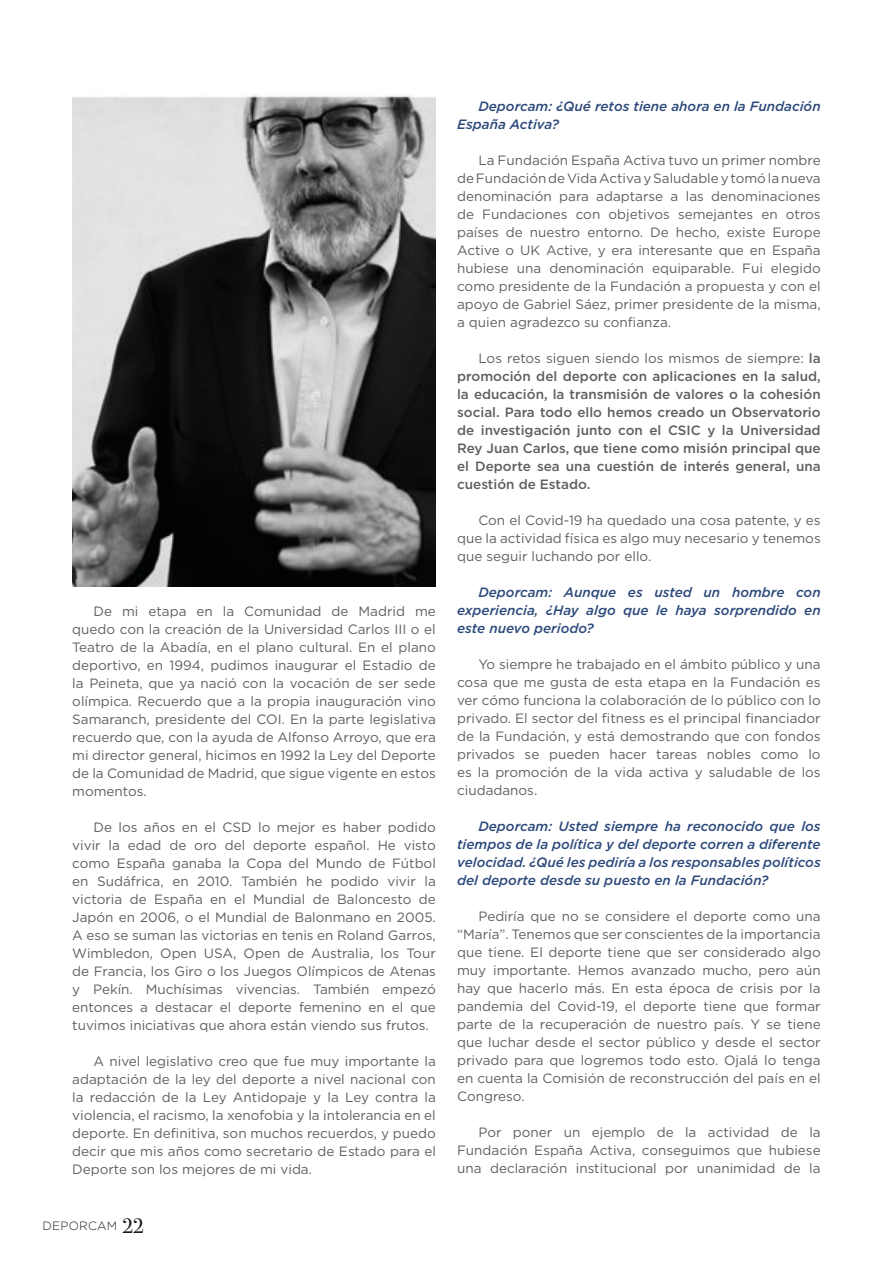
<style>
.page{position:relative;width:893px;height:1263px;background:#fff}
.page>*{position:absolute;margin:0;border:0;box-sizing:border-box;transform-origin:0 0}
.t1{font:13.5px/18px "Gotham";color:#5f5f5e;text-align:justify}
.t2{font:500 13.5px/18px "Gotham";color:#5f5f5e;text-align:justify}
.t3{font:italic 500 13.5px/18px "Gotham";color:#2c497b;text-align:justify}
.t4{font:300 12px "Gotham";letter-spacing:.02em;color:#1d1d1b}
.s1{font-family:"Bodoni Svty Two ITCTT";font-weight:400;font-size:21px}
.s2{font-weight:400}
</style>
<div class="page">
<img style="left:72px;top:94px;width:364px;height:493px">
<p class="t1" style="left:72px;top:601px;width:365px;text-indent:21px">De mi etapa en la Comunidad de Madrid me quedo con la creación de la Universidad Carlos III o el Teatro de la Abadía, en el plano cultural. En el plano deportivo, en 1994, pudimos inaugurar el Estadio de la Peineta, que ya nació con la vocación de ser sede olímpica. Recuerdo que a la propia inauguración vino Samaranch, presidente del COI. En la parte legislativa recuerdo que, con la ayuda de Alfonso Arroyo, que era mi director general, hicimos en 1992 la Ley del Deporte de la Comunidad de Madrid, que sigue vigente en estos momentos.</p>
<p class="t1" style="left:72px;top:817px;width:365px;text-indent:21px">De los años en el CSD lo mejor es haber podido vivir la edad de oro del deporte español. He visto como España ganaba la Copa del Mundo de Fútbol en Sudáfrica, en 2010. También he podido vivir la victoria de España en el Mundial de Baloncesto de Japón en 2006, o el Mundial de Balonmano en 2005.<br>A eso se suman las victorias en tenis en Roland Garros, Wimbledon, Open USA, Open de Australia, los Tour de Francia, los Giro o los Juegos Olímpicos de Atenas y Pekín. Muchísimas vivencias. También empezó entonces a destacar el deporte femenino en el que tuvimos iniciativas que ahora están viendo sus frutos.</p>
<p class="t1" style="left:72px;top:1051px;width:365px;text-indent:21px">A nivel legislativo creo que fue muy importante la adaptación de la ley del deporte a nivel nacional con la redacción de la Ley Antidopaje y la Ley contra la violencia, el racismo, la xenofobia y la intolerancia en el deporte. En definitiva, son muchos recuerdos, y puedo decir que mis años como secretario de Estado para el Deporte son los mejores de mi vida.</p>
<p class="t4" style="left:43px;top:1218px;width:103px">DEPORCAM <span class="s1">22</span></p>
<p class="t3" style="left:457px;top:97px;width:365px;text-indent:21px">Deporcam: ¿Qué retos tiene ahora en la Fundación<br>España Activa?</p>
<p class="t1" style="left:457px;top:151px;width:365px;text-indent:21px">La Fundación España Activa tuvo un primer nombre de Fundación de Vida Activa y Saludable y tomó la nueva denominación para adaptarse a las denominaciones de Fundaciones con objetivos semejantes en otros países de nuestro entorno. De hecho, existe Europe Active o UK Active, y era interesante que en España hubiese una denominación equiparable. Fui elegido como presidente de la Fundación a propuesta y con el apoyo de Gabriel Sáez, primer presidente de la misma, a quien agradezco su confianza.</p>
<p class="t2" style="left:457px;top:349px;width:365px;text-indent:21px"><span class="s2">Los retos siguen siendo los mismos de siempre:</span> la promoción del deporte con aplicaciones en la salud, la educación, la transmisión de valores o la cohesión social. Para todo ello hemos creado un Observatorio de investigación junto con el CSIC y la Universidad Rey Juan Carlos, que tiene como misión principal que el Deporte sea una cuestión de interés general, una cuestión de Estado.</p>
<p class="t1" style="left:457px;top:511px;width:365px;text-indent:21px">Con el Covid-19 ha quedado una cosa patente, y es que la actividad física es algo muy necesario y tenemos que seguir luchando por ello.</p>
<p class="t3" style="left:457px;top:583px;width:365px;text-indent:21px">Deporcam: Aunque es usted un hombre con experiencia, ¿Hay algo que le haya sorprendido en este nuevo periodo?</p>
<p class="t1" style="left:457px;top:655px;width:365px;text-indent:21px">Yo siempre he trabajado en el ámbito público y una cosa que me gusta de esta etapa en la Fundación es ver cómo funciona la colaboración de lo público con lo privado. El sector del fitness es el principal financiador de la Fundación, y está demostrando que con fondos privados se pueden hacer tareas nobles como lo es la promoción de la vida activa y saludable de los ciudadanos.</p>
<p class="t3" style="left:457px;top:817px;width:365px;text-indent:21px">Deporcam: Usted siempre ha reconocido que los tiempos de la política y del deporte corren a diferente velocidad. ¿Qué les pediría a los responsables políticos del deporte desde su puesto en la Fundación?</p>
<p class="t1" style="left:457px;top:907px;width:365px;text-indent:21px">Pediría que no se considere el deporte como una “María”. Tenemos que ser conscientes de la importancia que tiene. El deporte tiene que ser considerado algo muy importante. Hemos avanzado mucho, pero aún hay que hacerlo más. En esta época de crisis por la pandemia del Covid-19, el deporte tiene que formar parte de la recuperación de nuestro país. Y se tiene que luchar desde el sector público y desde el sector privado para que logremos todo esto. Ojalá lo tenga en cuenta la Comisión de reconstrucción del país en el Congreso.</p>
<p class="t1" style="left:457px;top:1123px;width:365px;text-indent:21px">Por poner un ejemplo de la actividad de la Fundación España Activa, conseguimos que hubiese una declaración institucional por unanimidad de la</p>
</div>
